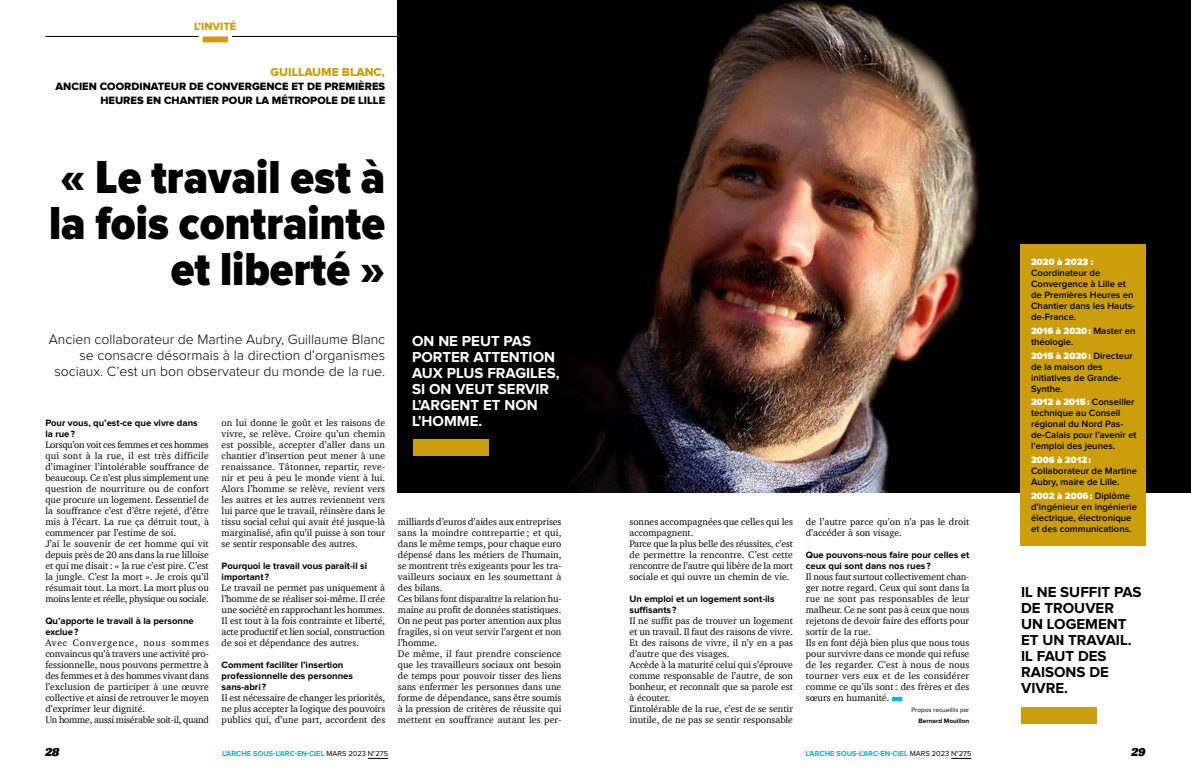
<style>
.page{position:relative;width:1191px;height:780px;background:#fff}
.page>*{position:absolute;margin:0;border:0;box-sizing:border-box;transform-origin:0 0}
.t1{font:900 48px/46px "Proxima Nova Cond";color:#000;text-align:right}
.t2{font:700 15px/16.1px "Proxima Nova";color:#fff}
.t3{font:700 15px/16.1px "Proxima Nova";color:#000}
.t4{font:300 14px/16px "Proxima Nova";color:#000;text-align:right}
.t5{font:italic 14px "Appetite";color:#000}
.t6{font:12px "Proxima Nova Extrabld";color:#cd9e0c}
.t7{font:11px/14px "Proxima Nova Extrabld";color:#000;text-align:right}
.t8{font:11px "Proxima Nova Extrabld";color:#cd9e0c}
.t9{font:9.7px/11px "Charter";color:#000}
.t10{font:600 9.5px/11px "Proxima Nova";color:#000}
.t11{font:700 9.5px/11px "Proxima Nova";color:#000}
.t12{font:900 9.5px "Proxima Nova";color:#fff}
.t13{font:700 7.5px "Proxima Nova";color:#00b5d5}
.t14{font:6.5px "Proxima Nova";color:#000}
.t15{font:700 6.5px "Proxima Nova";color:#000}
.s1{font-weight:900;color:#fff}
.s2{font-weight:400;color:#000}
</style>
<div class="page">
<svg style="left:368px;top:758px;width:20px;height:1px"></svg>
<svg style="left:951px;top:758px;width:20px;height:1px"></svg>
<hr style="left:45px;top:36px;width:516px;height:1px;background:#000">
<img style="left:398px;top:0;width:793px;height:492px">
<svg style="left:197px;top:35px;width:37px;height:8px"></svg>
<div style="left:892px;top:696px;width:10px;height:5px;background:#00b5d5"></div>
<div style="left:1019px;top:244px;width:126px;height:301px;background:#cd9e0c"></div>
<div style="left:413px;top:440px;width:75px;height:16px;background:#cd9e0c"></div>
<div style="left:1021px;top:707px;width:75px;height:16px;background:#cd9e0c"></div>
<p class="t8" style="left:194px;top:20px;width:44px">L’INVITÉ</p>
<p class="t6" style="left:270px;top:65px;width:116px">GUILLAUME BLANC,</p>
<p class="t7" style="left:56px;top:80px;width:331px">ANCIEN COORDINATEUR DE CONVERGENCE ET DE PREMIÈRES<br>HEURES EN CHANTIER POUR LA MÉTROPOLE DE LILLE</p>
<h1 class="t1" style="left:49px;top:156px;width:338px">« Le travail est à la fois contrainte et liberté »</h1>
<h3 class="t4" style="left:49px;top:332px;width:338px">Ancien collaborateur de Martine Aubry, Guillaume Blanc se consacre désormais à la direction d’organismes sociaux. C’est un bon observateur du monde de la rue.</h3>
<p class="t11" style="left:45px;top:418px;width:154px">Pour vous, qu’est-ce que vivre dans la rue?</p>
<p class="t9" style="left:45px;top:439px;width:165px">Lorsqu’on voit ces femmes et ces hommes qui sont à la rue, il est très difficile d’imaginer l’intolérable souffrance de beaucoup. Ce n’est plus simplement une question de nourriture ou de confort que procure un logement. L’essentiel de la souffrance c’est d’être rejeté, d’être mis à l’écart. La rue ça détruit tout, à commencer par l’estime de soi.<br>J’ai le souvenir de cet homme qui vit depuis près de 20 ans dans la rue lilloise et qui me disait: « la rue c’est pire. C’est la jungle. C’est la mort ». Je crois qu’il résumait tout. La mort. La mort plus ou moins lente et réelle, physique ou sociale.</p>
<p class="t11" style="left:45px;top:616px;width:150px">Qu’apporte le travail à la personne exclue?</p>
<p class="t9" style="left:45px;top:637px;width:165px">Avec Convergence, nous sommes convaincus qu’à travers une activité pro&shy;fessionnelle, nous pouvons permettre à des femmes et à des hommes vivant dans l’exclusion de participer à une œuvre collective et ainsi de retrouver le moyen d’exprimer leur dignité.<br>Un homme, aussi misérable soit-il, quand</p>
<p class="t9" style="left:222px;top:417px;width:165px;text-align:justify">on lui donne le goût et les raisons de vivre, se relève. Croire qu’un chemin est possible, accepter d’aller dans un chantier d’insertion peut mener à une renaissance. Tâtonner, repartir, reve&shy;nir et peu à peu le monde vient à lui.<br>Alors l’homme se relève, revient vers les autres et les autres reviennent vers lui parce que le travail, réinsère dans le tissu social celui qui avait été jusque-là marginalisé, afin qu’il puisse à son tour se sentir responsable des autres.</p>
<p class="t11" style="left:222px;top:561px;width:147px">Pourquoi le travail vous paraît-il si important ?</p>
<p class="t9" style="left:222px;top:582px;width:165px;text-align:justify">Le travail ne permet pas uniquement à l’homme de se réaliser soi-même. Il crée une société en rapprochant les hommes.<br>Il est tout à la fois contrainte et liberté, acte productif et lien social, construction de soi et dépendance des autres.</p>
<p class="t11" style="left:222px;top:660px;width:133px">Comment faciliter l’insertion professionnelle des personnes sans-abri ?</p>
<p class="t9" style="left:222px;top:692px;width:165px;text-align:justify">Il est nécessaire de changer les priorités, ne plus accepter la logique des pouvoirs publics qui, d’une part, accordent des</p>
<h2 class="t2" style="left:412px;top:333px;width:149px">ON NE PEUT PAS<br>PORTER ATTENTION<br>AUX PLUS FRAGILES,<br>SI ON VEUT SERVIR<br>L’ARGENT ET NON<br>L’HOMME.</h2>
<p class="t9" style="left:398px;top:516px;width:165px">milliards d’euros d’aides aux entreprises sans la moindre contrepartie ; et qui, dans le même temps, pour chaque euro dépensé dans les métiers de l’humain, se montrent très exigeants pour les tra&shy;vailleurs sociaux en les soumettant à des bilans.<br>Ces bilans font disparaître la relation hu&shy;maine au profit de données statistiques.<br>On ne peut pas porter attention aux plus fragiles, si on veut servir l’argent et non l’homme.<br>De même, il faut prendre conscience que les travailleurs sociaux ont besoin de temps pour pouvoir tisser des liens sans enfermer les personnes dans une forme de dépendance, sans être soumis à la pression de critères de réussite qui mettent en souffrance autant les per-</p>
<p class="t9" style="left:629px;top:516px;width:165px">sonnes accompagnées que celles qui les accompagnent.<br>Parce que la plus belle des réussites, c’est de permettre la rencontre. C’est cette rencontre de l’autre qui libère de la mort sociale et qui ouvre un chemin de vie.</p>
<p class="t11" style="left:629px;top:594px;width:146px">Un emploi et un logement sont-ils suffisants ?</p>
<p class="t9" style="left:629px;top:615px;width:165px">Il ne suffit pas de trouver un logement et un travail. Il faut des raisons de vivre.<br>Et des raisons de vivre, il n’y en a pas d’autre que des visages.<br>Accède à la maturité celui qui s’éprouve comme responsable de l’autre, de son bonheur, et reconnaît que sa parole est à écouter.<br>L’intolérable de la rue, c’est de se sentir inutile, de ne pas se sentir responsable</p>
<p class="t9" style="left:806px;top:516px;width:165px">de l’autre parce qu’on n’a pas le droit d’accéder à son visage.</p>
<p class="t11" style="left:806px;top:550px;width:165px">Que pouvons-nous faire pour celles et ceux qui sont dans nos rues ?</p>
<p class="t9" style="left:806px;top:571px;width:165px">Il nous faut surtout collectivement chan&shy;ger notre regard. Ceux qui sont dans la rue ne sont pas responsables de leur malheur. Ce ne sont pas à ceux que nous rejetons de devoir faire des efforts pour sortir de la rue.<br>Ils en font déjà bien plus que nous tous pour survivre dans ce monde qui refuse de les regarder. C’est à nous de nous tourner vers eux et de les considérer comme ce qu’ils sont: des frères et des sœurs en humanité.</p>
<p class="t14" style="left:911px;top:706px;width:59px">Propos recueillis par</p>
<p class="t15" style="left:918px;top:717px;width:52px">Bernard Mouillon</p>
<p class="t12" style="left:1031px;top:256px;width:64px">2020 à 2023 :</p>
<p class="t10" style="left:1031px;top:267px;width:105px">Coordinateur de<br>Convergence à Lille et de Premières Heures en<br>Chantier dans les Hauts&shy;de-France.</p>
<p class="t10" style="left:1031px;top:325px;width:106px"><span class="s1">2016 à 2020:</span> Master en théologie.</p>
<p class="t10" style="left:1031px;top:350px;width:103px"><span class="s1">2015 à 2020:</span> Directeur de la maison des initiatives de Grande-<br>Synthe.</p>
<p class="t10" style="left:1031px;top:397px;width:107px"><span class="s1">2012 à 2015:</span> Conseiller technique au Conseil régional du Nord Pas&shy;de-Calais pour l’avenir et l’emploi des jeunes.</p>
<p class="t12" style="left:1031px;top:454px;width:61px">2006 à 2012:</p>
<p class="t10" style="left:1031px;top:466px;width:108px">Collaborateur de Martine<br>Aubry, maire de Lille.</p>
<p class="t10" style="left:1031px;top:490px;width:107px"><span class="s1">2002 à 2006:</span> Diplôme d’ingénieur en ingénierie électrique, électronique et des communications.</p>
<h2 class="t3" style="left:1021px;top:584px;width:122px">IL NE SUFFIT PAS<br>DE TROUVER<br>UN LOGEMENT<br>ET UN TRAVAIL.<br>IL FAUT DES<br>RAISONS DE<br>VIVRE.</h2>
<h3 class="t5" style="left:45px;top:741px;width:16px">28</h3>
<p class="t13" style="left:222px;top:749px;width:167px">L’ARCHE SOUS-L’ARC-EN-CIEL <span class="s2">MARS 2023 N°275</span></p>
<p class="t13" style="left:805px;top:749px;width:167px">L’ARCHE SOUS-L’ARC-EN-CIEL <span class="s2">MARS 2023 N°275</span></p>
<h3 class="t5" style="left:1131px;top:741px;width:16px">29</h3>
</div>
